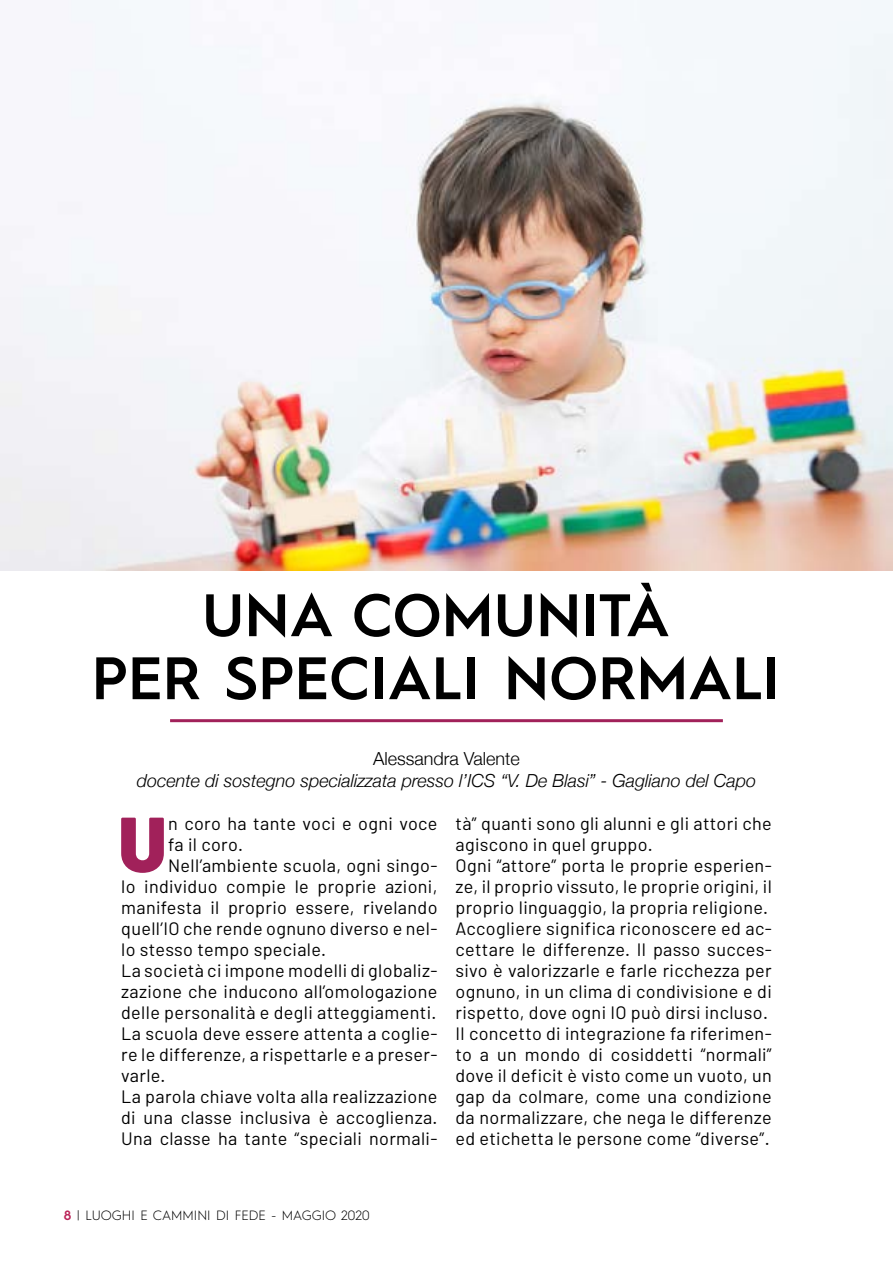
<style>
.page{position:relative;width:893px;height:1263px;background:#fff}
.page>*{position:absolute;margin:0;border:0;box-sizing:border-box;transform-origin:0 0}
.t1{font:900 78px "Barlow";color:#a1215a}
.t2{font:600 60px/63px "Hurme Geometric Sans 1";color:#000;text-align:center}
.t3{font:18px/21px "Barlow";letter-spacing:.02em;color:#000}
.t4{font:italic 300 18px "Helvetica Neue";color:#000}
.t5{font:300 18px "Helvetica Neue";color:#000}
.t6{font:300 13.5px "Hurme Geometric Sans 1";color:#000}
.s1{font-weight:600;color:#bb2459}
</style>
<div class="page">
<img style="left:0;top:0;width:893px;height:570px">
<hr style="left:170px;top:719px;width:553px;height:3px;background:#a1215a">
<h2 class="t2" style="left:92px;top:580px;width:690px">UNA COMUNITÀ<br>PER SPEC IALI NORMALI</h2>
<p class="t5" style="left:373px;top:744px;width:148px">Alessandra Valente</p>
<p class="t4" style="left:137px;top:766px;width:621px">docente di sostegno specializzata presso l’ICS “V. De Blasi” - Gagliano del Capo</p>
<h1 class="t1" style="left:118px;top:796px;width:50px">U</h1>
<p class="t3" style="left:168px;top:813px;width:271px">n coro ha tante voci e ogni voce</p>
<p class="t3" style="left:168px;top:834px;width:76px">fa il coro.</p>
<p class="t3" style="left:168px;top:855px;width:271px">Nell’ambiente scuola, ogni singo-</p>
<p class="t3" style="left:121px;top:876px;width:318px">lo individuo compie le proprie azioni,</p>
<p class="t3" style="left:121px;top:897px;width:318px">manifesta il proprio essere, rivelando</p>
<p class="t3" style="left:121px;top:918px;width:318px">quell’IO che rende ognuno diverso e nel-</p>
<p class="t3" style="left:121px;top:939px;width:206px">lo stesso tempo speciale.</p>
<p class="t3" style="left:121px;top:960px;width:318px">La società ci impone modelli di globaliz-</p>
<p class="t3" style="left:121px;top:981px;width:318px">zazione che inducono all’omologazione</p>
<p class="t3" style="left:121px;top:1002px;width:317px">delle personalità e degli atteggiamenti.</p>
<p class="t3" style="left:121px;top:1023px;width:318px">La scuola deve essere attenta a coglie-</p>
<p class="t3" style="left:121px;top:1044px;width:318px">re le differenze, a rispettarle e a preser-</p>
<p class="t3" style="left:121px;top:1065px;width:46px">varle.</p>
<p class="t3" style="left:121px;top:1086px;width:318px">La parola chiave volta alla realizzazione</p>
<p class="t3" style="left:121px;top:1107px;width:318px">di una classe inclusiva è accoglienza.</p>
<p class="t3" style="left:121px;top:1128px;width:318px">Una classe ha tante “speciali normali-</p>
<p class="t3" style="left:455px;top:813px;width:318px">tà” quanti sono gli alunni e gli attori che agiscono in quel gruppo.<br>Ogni “attore” porta le proprie esperien&shy;ze, il proprio vissuto, le proprie origini, il proprio linguaggio, la propria religione.<br>Accogliere significa riconoscere ed ac&shy;cettare le differenze. Il passo succes&shy;sivo è valorizzarle e farle ricchezza per ognuno, in un clima di condivisione e di rispetto, dove ogni IO può dirsi incluso.<br>Il concetto di integrazione fa riferimen&shy;to a un mondo di cosiddetti “normali” dove il deficit è visto come un vuoto, un gap da colmare, come una condizione da normalizzare, che nega le differenze ed etichetta le persone come “diverse”.</p>
<p class="t6" style="left:64px;top:1206px;width:307px"><span class="s1">8</span> | LUOGHI E CAMMINI DI FEDE - MAGGIO 2020</p>
</div>
